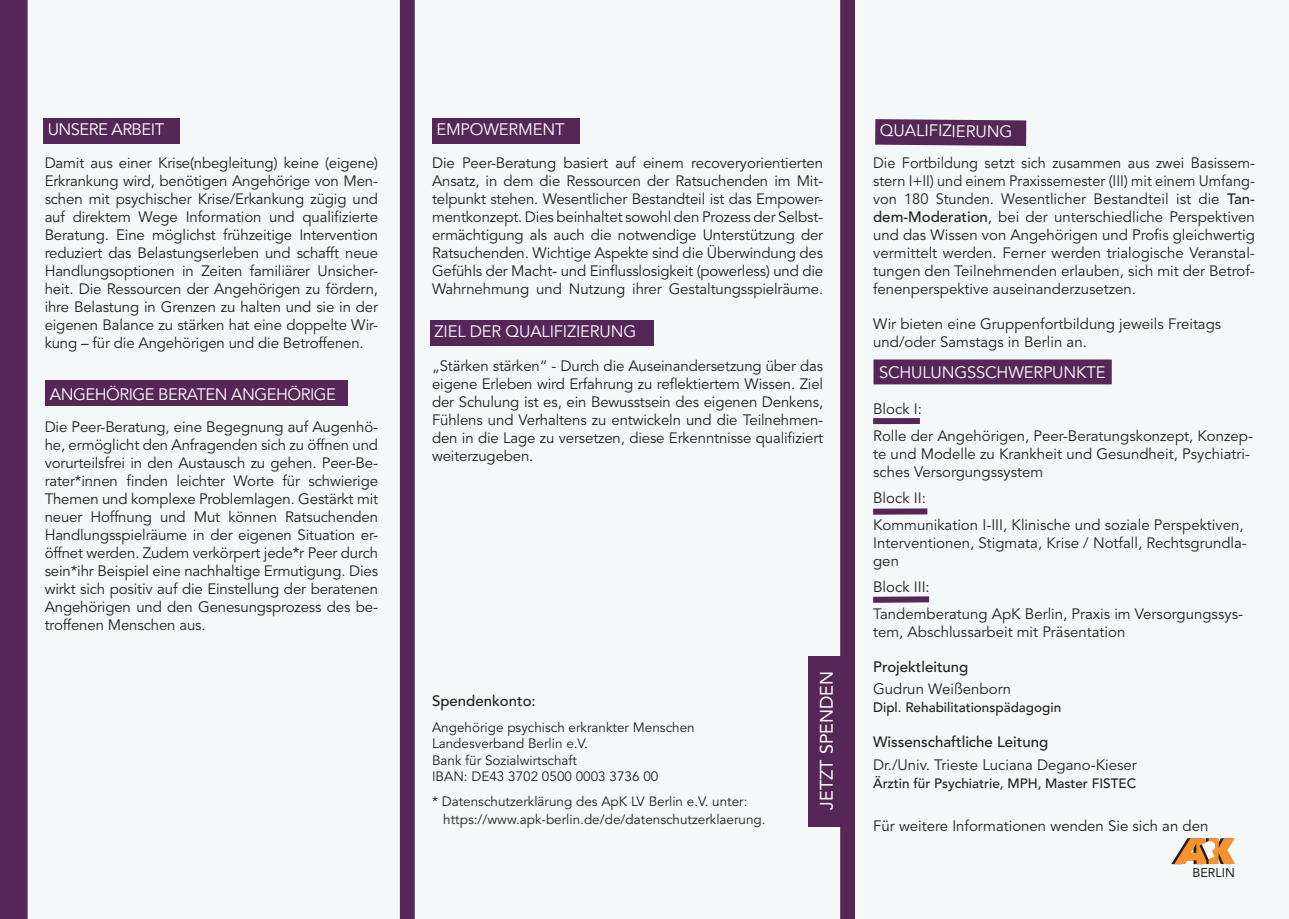
<style>
.page{position:relative;width:1289px;height:919px;background:#fff}
.page>*{position:absolute;margin:0;border:0;box-sizing:border-box;transform-origin:0 0}
.t1{font:18px "Avenir LT Std";color:#fff}
.t2{font:16.5px "Avenir LT Std";letter-spacing:-.01em;color:#fff}
.t3{font:16.5px "Avenir LT Std";letter-spacing:-.03em;color:#fff}
.t4{font:15px/18px "Avenir LT Std";color:#231f20;text-align:justify}
.t5{font:500 15px "Avenir LT Std";color:#231f20}
.t6{font:13.5px/16.5px "Avenir LT Std";color:#231f20}
.t7{font:500 13.5px "Avenir LT Std";color:#231f20}
.t8{font:12.6px "Avenir LT Std";color:#231f20}
.s1{font-weight:500}
</style>
<div class="page">
<div style="left:0;top:0;width:855px;height:918px;background:#562657"></div>
<div style="left:28px;top:0;width:372px;height:918px;background:#f5f8f8"></div>
<div style="left:415px;top:0;width:425px;height:918px;background:#f5f8f8"></div>
<div style="left:430px;top:320px;width:223px;height:25px;background:#562657"></div>
<svg style="left:875px;top:119px;width:151px;height:27px;background:#5e315f"></svg>
<div style="left:432px;top:118px;width:147px;height:26px;background:#562657"></div>
<div style="left:45px;top:380px;width:302px;height:25px;background:#562657"></div>
<div style="left:44px;top:118px;width:136px;height:26px;background:#562657"></div>
<div style="left:808px;top:656px;width:34px;height:170px;background:#562657"></div>
<svg style="left:1171px;top:838px;width:63px;height:26px"></svg>
<div style="left:873px;top:418px;width:46px;height:6px;background:#562657"></div>
<div style="left:873px;top:508px;width:54px;height:6px;background:#562657"></div>
<svg style="left:873px;top:596px;width:57px;height:7px"></svg>
<div style="left:874px;top:360px;width:236px;height:23px;background:#562657"></div>
<div style="left:873px;top:359px;width:238px;height:25px;border:2px solid #562657"></div>
<p class="t3" style="left:48px;top:120px;width:118px">UNSERE ARBEIT</p>
<p class="t4" style="left:45px;top:154px;width:335px">Damit aus einer Krise(nbegleitung) keine (eigene)<br>Erkrankung wird, benötigen Angehörige von Men&shy;schen mit psychischer Krise/Erkankung zügig und auf direktem Wege Information und qualifizierte Beratung. Eine möglichst frühzeitige Intervention reduziert das Belastungserleben und schafft neue Handlungsoptionen in Zeiten familiärer Unsicher&shy;heit. Die Ressourcen der Angehörigen zu fördern, ihre Belastung in Grenzen zu halten und sie in der eigenen Balance zu stärken hat eine doppelte Wir&shy;kung – für die Angehörigen und die Betroffenen.</p>
<p class="t3" style="left:50px;top:385px;width:287px">ANGEHÖRIGE BERATEN ANGEHÖRIGE</p>
<p class="t4" style="left:45px;top:418px;width:335px">Die Peer-Beratung, eine Begegnung auf Augenhö&shy;he, ermöglicht den Anfragenden sich zu öffnen und vorurteilsfrei in den Austausch zu gehen. Peer-Be&shy;rater*innen finden leichter Worte für schwierige Themen und komplexe Problemlagen. Gestärkt mit neuer Hoffnung und Mut können Ratsuchenden Handlungsspielräume in der eigenen Situation er&shy;öffnet werden. Zudem verkörpert jede*r Peer durch sein*ihr Beispiel eine nachhaltige Ermutigung. Dies wirkt sich positiv auf die Einstellung der beratenen Angehörigen und den Genesungsprozess des be&shy;troffenen Menschen aus.</p>
<p class="t2" style="left:436px;top:120px;width:129px">EMPOWERMENT</p>
<p class="t2" style="left:880px;top:120px;width:134px;rotate:1deg">QUALIFIZIERUNG</p>
<p class="t4" style="left:432px;top:154px;width:392px">Die Peer-Beratung basiert auf einem recoveryorientierten Ansatz, in dem die Ressourcen der Ratsuchenden im Mit&shy;telpunkt stehen. Wesentlicher Bestandteil ist das Empower&shy;mentkonzept. Dies beinhaltet sowohl den Prozess der Selbst&shy;ermächtigung als auch die notwendige Unterstützung der Ratsuchenden. Wichtige Aspekte sind die Überwindung des Gefühls der Macht- und Einflusslosigkeit (powerless) und die Wahrnehmung und Nutzung ihrer Gestaltungsspielräume.</p>
<p class="t2" style="left:434px;top:321px;width:203px">ZIEL DER QUALIFIZIERUNG</p>
<p class="t4" style="left:432px;top:357px;width:392px">„Stärken stärken“ - Durch die Auseinandersetzung über das eigene Erleben wird Erfahrung zu reflektiertem Wissen. Ziel der Schulung ist es, ein Bewusstsein des eigenen Denkens, Fühlens und Verhaltens zu entwickeln und die Teilnehmen&shy;den in die Lage zu versetzen, diese Erkenntnisse qualifiziert weiterzugeben.</p>
<p class="t5" style="left:432px;top:692px;width:105px">Spendenkonto:</p>
<p class="t6" style="left:432px;top:719px;width:264px">Angehörige psychisch erkrankter Menschen<br>Landesverband Berlin e.V.</p>
<p class="t6" style="left:432px;top:752px;width:146px">Bank für Sozialwirtschaft</p>
<p class="t6" style="left:432px;top:768px;width:228px">IBAN: DE43 3702 0500 0003 3736 00</p>
<p class="t6" style="left:443px;top:792px;width:324px;line-height:18px;text-indent:-11px">* Datenschutzerklärung des ApK LV Berlin e.V. unter: https://www.apk-berlin.de/de/datenschutzerklaerung.</p>
<p class="t1" style="left:816px;top:809px;width:140px;rotate:-90deg">JETZT SPENDEN</p>
<p class="t4" style="left:873px;top:154px;width:383px">Die Fortbildung setzt sich zusammen aus zwei Basissem&shy;stern I+II) und einem Praxissemester (III) mit einem Umfang&shy;von 180 Stunden. Wesentlicher Bestandteil ist die <span class="s1">Tan&shy;dem-Moderation</span>, bei der unterschiedliche Perspektiven und das Wissen von Angehörigen und Profis gleichwertig vermittelt werden. Ferner werden trialogische Veranstal&shy;tungen den Teilnehmenden erlauben, sich mit der Betrof&shy;fenenperspektive auseinanderzusetzen.</p>
<p class="t4" style="left:873px;top:315px;width:350px">Wir bieten eine Gruppenfortbildung jeweils Freitags und/oder Samstags in Berlin an.</p>
<p class="t2" style="left:879px;top:362px;width:228px">SCHULUNGSSCHWERPUNKTE</p>
<p class="t4" style="left:873px;top:400px;width:50px">Block I:</p>
<p class="t4" style="left:873px;top:427px;width:381px;text-align:left">Rolle der Angehörigen, Peer-Beratungskonzept, Konzep&shy;te und Modelle zu Krankheit und Gesundheit, Psychiatri&shy;sches Versorgungssystem</p>
<p class="t4" style="left:873px;top:489px;width:54px">Block II:</p>
<p class="t4" style="left:873px;top:516px;width:375px;text-align:left">Kommunikation I-III, Klinische und soziale Perspektiven,<br>Interventionen, Stigmata, Krise / Notfall, Rechtsgrundla&shy;gen</p>
<p class="t4" style="left:873px;top:578px;width:58px">Block III:</p>
<p class="t4" style="left:873px;top:605px;width:371px">Tandemberatung ApK Berlin, Praxis im Versorgungssys&shy;tem, Abschlussarbeit mit Präsentation</p>
<p class="t5" style="left:873px;top:658px;width:97px">Projektleitung</p>
<p class="t4" style="left:873px;top:680px;width:140px">Gudrun Weißenborn</p>
<p class="t7" style="left:873px;top:699px;width:190px">Dipl. Rehabilitationspädagogin</p>
<p class="t5" style="left:873px;top:733px;width:176px">Wissenschaftliche Leitung</p>
<p class="t4" style="left:873px;top:755px;width:265px">Dr./Univ. Trieste Luciana Degano-Kieser</p>
<p class="t7" style="left:873px;top:775px;width:264px">Ärztin für Psychiatrie, MPH, Master FISTEC</p>
<p class="t4" style="left:873px;top:817px;width:337px">Für weitere Informationen wenden Sie sich an den</p>
<p class="t8" style="left:1192px;top:865px;width:44px">BERLIN</p>
</div>
